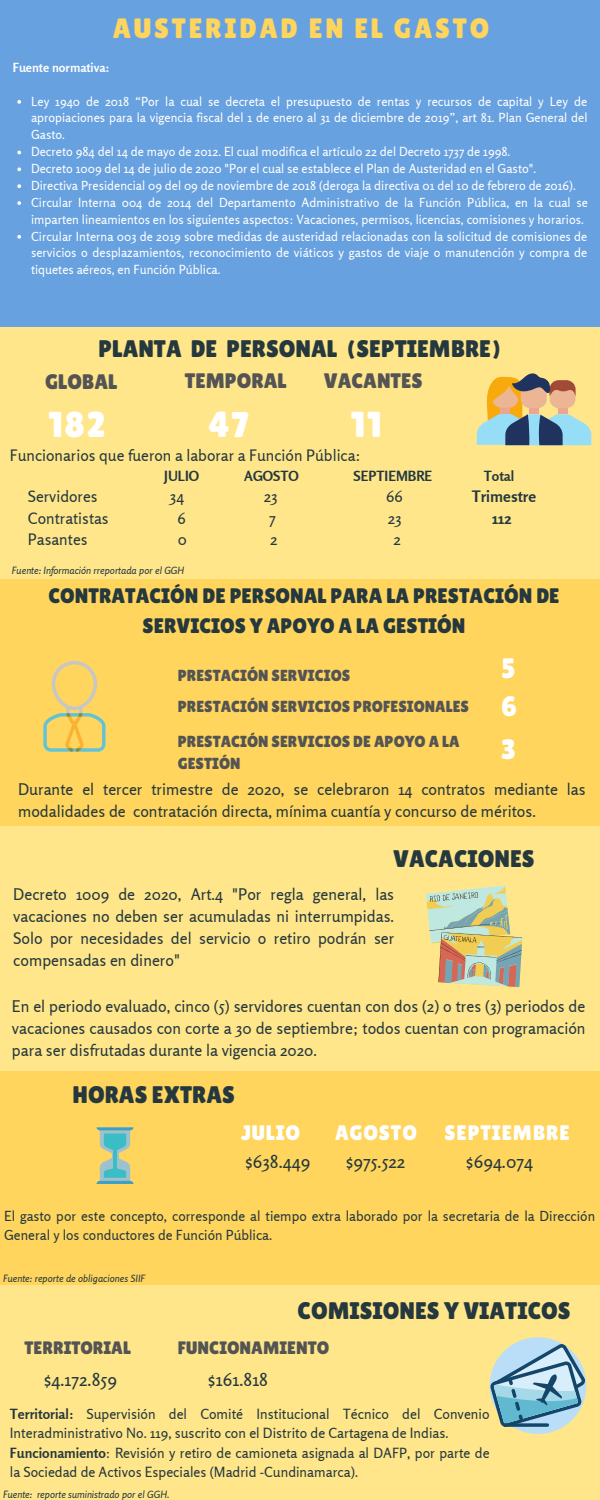
<style>
.page{position:relative;width:600px;height:1500px;background:#68a1e0}
.page>*{position:absolute;margin:0;border:0;box-sizing:border-box;transform-origin:0 0}
.t1{font:36px "Lilita One";letter-spacing:.04em;color:#fff}
.t2{font:28px "Lilita One";letter-spacing:.1em;color:#ffd55d}
.t3{font:28px "Lilita One";color:#fff}
.t4{font:24px "Lilita One";color:#25383d}
.t5{font:21px/29.2px "Lilita One";color:#25383d;text-align:center}
.t6{font:21px "Lilita One";color:#545454}
.t7{font:21px "Lilita One";letter-spacing:.04em;color:#fff}
.t8{font:18px "Rosario";color:#25383d}
.t9{font:18px "Lilita One";color:#545454}
.t10{font:16px/21.8px "Rosario";color:#25383d;text-align:justify}
.t11{font:16px/31.1px "Lilita One";color:#545454}
.t12{font:15.7px "Rosario";color:#25383d}
.t13{font:700 15.7px "Rosario";color:#25383d}
.t14{font:14px/19.5px "Rosario";color:#25383d}
.t15{font:700 14px "Rosario";color:#25383d}
.t16{font:13.8px/19.2px "Rosario";color:#25383d}
.t17{font:12.5px/16.9px "Rosario";color:#fff}
.t18{font:700 12.5px "Rosario";color:#fff}
.t19{font:italic 10px "Rosario";color:#25383d}
.s1{font-size:28px;color:#fff}
.s2{font-weight:700}
</style>
<div class="page">
<div style="left:0;top:373px;width:600px;height:1127px;background:#ffe68b"></div>
<div style="left:0;top:334px;width:600px;height:951px;background:#ffd55d"></div>
<div style="left:0;top:826px;width:600px;height:244px;background:#ffe68b"></div>
<div style="left:0;top:327px;width:600px;height:251px;background:#ffe68b"></div>
<svg style="left:17px;top:100px;width:4px;height:4px"></svg>
<svg style="left:17px;top:151px;width:4px;height:3px"></svg>
<svg style="left:17px;top:167px;width:4px;height:4px"></svg>
<svg style="left:17px;top:184px;width:4px;height:4px"></svg>
<svg style="left:17px;top:201px;width:4px;height:4px"></svg>
<svg style="left:17px;top:235px;width:4px;height:4px"></svg>
<svg style="left:477px;top:373px;width:114px;height:72px"></svg>
<div style="left:52px;top:661px;width:45px;height:49px;border:3px solid #c6c6c6;border-radius:21px"></div>
<svg style="left:43px;top:707px;width:63px;height:45px"></svg>
<svg style="left:426px;top:885px;width:96px;height:102px"></svg>
<svg style="left:96px;top:1127px;width:37px;height:57px"></svg>
<hr style="left:113px;top:1148px;width:4px;height:21px;background:#3abdc4">
<svg style="left:490px;top:1337px;width:96px;height:97px"></svg>
<svg style="left:503px;top:1423px;width:46px;height:4px"></svg>
<h2 class="t2" style="left:113px;top:12px;width:378px">AUSTERIDAD EN EL GASTO</h2>
<p class="t18" style="left:13px;top:60px;width:99px">Fuente normativa:</p>
<p class="t17" style="left:31px;top:93px;width:558px">Ley 1940 de 2018 “Por la cual se decreta el presupuesto de rentas y recursos de capital y Ley de apropiaciones para la vigencia fiscal del 1 de enero al 31 de diciembre de 2019”, art 81. Plan General del Gasto.<br>Decreto 984 del 14 de mayo de 2012. El cual modifica el artículo 22 del Decreto 1737 de 1998.<br>Decreto 1009 del 14 de julio de 2020 "Por el cual se establece el Plan de Austeridad en el Gasto".<br>Directiva Presidencial 09 del 09 de noviembre de 2018 (deroga la directiva 01 del 10 de febrero de 2016).<br>Circular Interna 004 de 2014 del Departamento Administrativo de la Función Pública, en la cual se imparten lineamientos en los siguientes aspectos: Vacaciones, permisos, licencias, comisiones y horarios.<br>Circular Interna 003 de 2019 sobre medidas de austeridad relacionadas con la solicitud de comisiones de servicios o desplazamientos, reconocimiento de viáticos y gastos de viaje o manutención y compra de tiquetes aéreos, en Función Pública.</p>
<h3 class="t4" style="left:99px;top:335px;width:404px">PLANTA DE PERSONAL (SEPTIEMBRE)</h3>
<h3 class="t6" style="left:45px;top:370px;width:74px">GLOBAL</h3>
<h3 class="t6" style="left:185px;top:369px;width:103px">TEMPORAL</h3>
<h3 class="t6" style="left:324px;top:369px;width:100px">VACANTES</h3>
<h1 class="t1" style="left:351px;top:403px;width:32px">11</h1>
<h1 class="t1" style="left:48px;top:403px;width:58px">182</h1>
<h1 class="t1" style="left:208px;top:403px;width:42px">47</h1>
<p class="t12" style="left:10px;top:445px;width:352px">Funcionarios que fueron a laborar a Función Pública:</p>
<p class="t15" style="left:164px;top:467px;width:36px">JULIO</p>
<p class="t15" style="left:244px;top:467px;width:56px">AGOSTO</p>
<p class="t15" style="left:354px;top:467px;width:80px">SEPTIEMBRE</p>
<p class="t15" style="left:484px;top:467px;width:32px">Total</p>
<p class="t12" style="left:28px;top:487px;width:71px">Servidores</p>
<p class="t12" style="left:170px;top:487px;width:16px">34</p>
<p class="t12" style="left:264px;top:487px;width:15px">23</p>
<p class="t12" style="left:386px;top:487px;width:18px">66</p>
<p class="t13" style="left:472px;top:487px;width:66px">Trimestre</p>
<p class="t12" style="left:28px;top:508px;width:82px">Contratistas</p>
<p class="t12" style="left:177px;top:508px;width:10px">6</p>
<p class="t12" style="left:269px;top:508px;width:8px">7</p>
<p class="t12" style="left:388px;top:508px;width:15px">23</p>
<p class="t13" style="left:492px;top:508px;width:21px">112</p>
<p class="t12" style="left:28px;top:530px;width:61px">Pasantes</p>
<p class="t12" style="left:178px;top:530px;width:11px">0</p>
<p class="t12" style="left:270px;top:530px;width:9px">2</p>
<p class="t12" style="left:393px;top:530px;width:9px">2</p>
<p class="t19" style="left:12px;top:564px;width:174px">Fuente: Información rreportada por el GGH</p>
<h3 class="t5" style="left:48px;top:581px;width:513px">CONTRATACIÓN DE PERSONAL PARA LA PRESTACIÓN DE<br>SERVICIOS Y APOYO A LA GESTIÓN</h3>
<h2 class="t3" style="left:501px;top:652px;width:16px">5</h2>
<p class="t11" style="left:178px;top:660px;width:341px">PRESTACIÓN SERVICIOS<br>PRESTACIÓN SERVICIOS PROFESIONALES <span class="s1">6</span></p>
<p class="t11" style="left:178px;top:731px;width:283px;line-height:21.8px">PRESTACIÓN SERVICIOS DE APOYO A LA<br>GESTIÓN</p>
<h2 class="t3" style="left:501px;top:733px;width:16px">3</h2>
<p class="t10" style="left:18px;top:778px;width:569px">Durante el tercer trimestre de 2020, se celebraron 14 contratos mediante las modalidades de contratación directa, mínima cuantía y concurso de méritos.</p>
<h3 class="t4" style="left:393px;top:845px;width:143px">VACACIONES</h3>
<p class="t10" style="left:13px;top:883px;width:383px">Decreto 1009 de 2020, Art.4 "Por regla general, las vacaciones no deben ser acumuladas ni interrumpidas.<br>Solo por necesidades del servicio o retiro podrán ser compensadas en dinero"</p>
<p class="t10" style="left:12px;top:996px;width:575px">En el periodo evaluado, cinco (5) servidores cuentan con dos (2) o tres (3) periodos de vacaciones causados con corte a 30 de septiembre; todos cuentan con programación para ser disfrutadas durante la vigencia 2020.</p>
<h3 class="t4" style="left:73px;top:1081px;width:164px">HORAS EXTRAS</h3>
<h3 class="t7" style="left:241px;top:1120px;width:61px">JULIO</h3>
<h3 class="t8" style="left:245px;top:1150px;width:67px">$638.449</h3>
<h3 class="t7" style="left:335px;top:1120px;width:83px">AGOSTO</h3>
<h3 class="t7" style="left:445px;top:1120px;width:127px">SEPTIEMBRE</h3>
<h3 class="t8" style="left:345px;top:1150px;width:62px">$975.522</h3>
<h3 class="t8" style="left:466px;top:1150px;width:69px">$694.074</h3>
<p class="t16" style="left:4px;top:1206px;width:593px">El gasto por este concepto, corresponde al tiempo extra laborado por la secretaria de la Dirección<br>General y los conductores de Función Pública.</p>
<p class="t19" style="left:3px;top:1272px;width:144px">Fuente: reporte de obligaciones SIIF</p>
<h3 class="t4" style="left:298px;top:1297px;width:275px">COMISIONES Y VIATICOS</h3>
<h3 class="t9" style="left:25px;top:1338px;width:108px">TERRITORIAL</h3>
<h3 class="t9" style="left:178px;top:1338px;width:153px">FUNCIONAMIENTO</h3>
<h3 class="t8" style="left:43px;top:1368px;width:75px">$4.172.859</h3>
<h3 class="t8" style="left:208px;top:1368px;width:62px">$161.818</h3>
<p class="t14" style="left:10px;top:1404px;width:481px"><span class="s2">Territorial:</span> Supervisión del Comité Institucional Técnico del Convenio Interadministrativo No. 119, suscrito con el Distrito de Cartagena de Indias.<br><span class="s2">Funcionamiento</span>: Revisión y retiro de camioneta asignada al DAFP, por parte de la Sociedad de Activos Especiales (Madrid -Cundinamarca).</p>
<p class="t19" style="left:3px;top:1488px;width:168px">Fuente: reporte suministrado por el GGH.</p>
</div>
